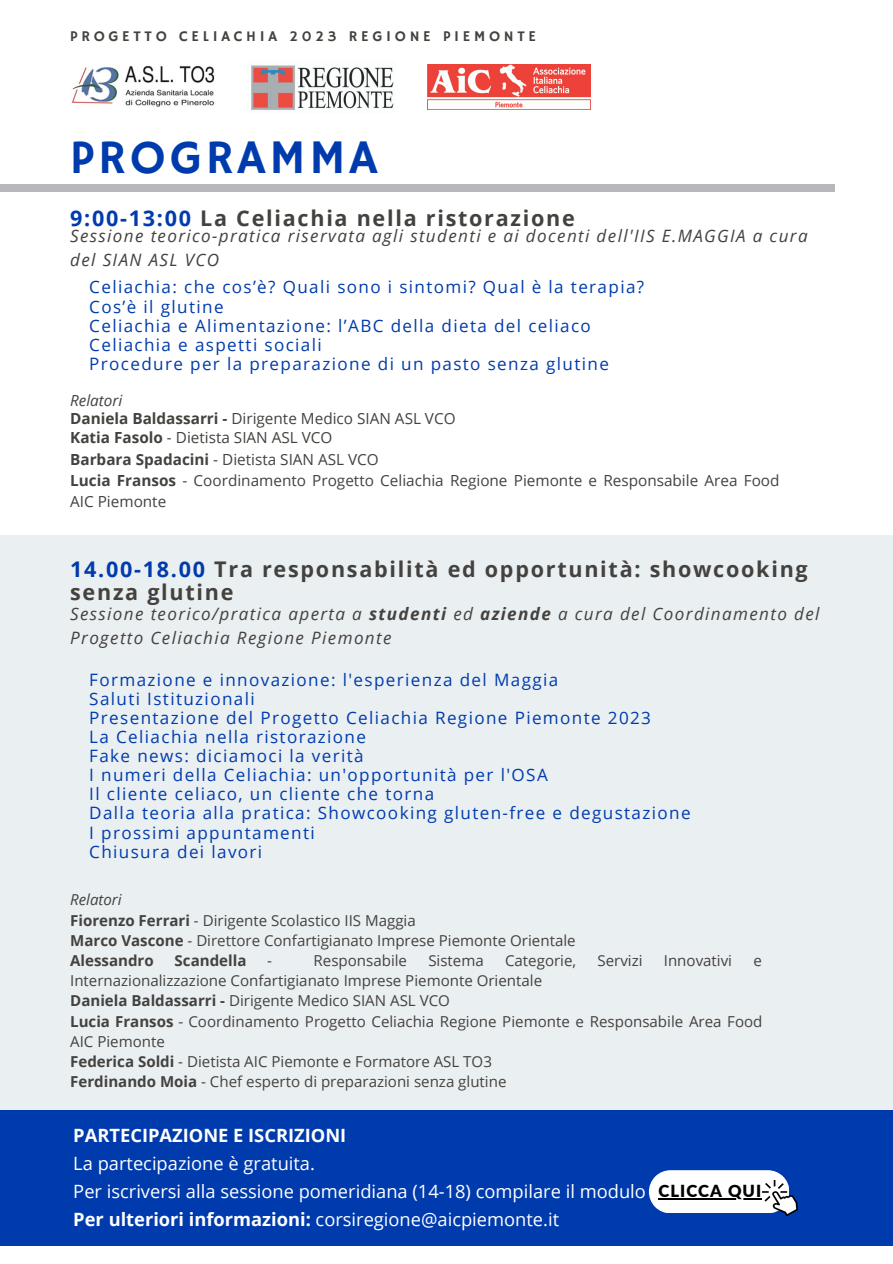
<style>
.page{position:relative;width:893px;height:1264px;background:#fff}
.page>*{position:absolute;margin:0;border:0;box-sizing:border-box;transform-origin:0 0}
.t1{font:48.15px "Hammersmith One";letter-spacing:.08em;color:#003bad}
.t2{font:700 21.6px/22.5px "Open Sans";letter-spacing:.08em;color:#44423e}
.t3{font:18.3px "Open Sans";color:#fff}
.t4{font:700 18.3px "Open Sans";color:#fff}
.t5{font:17.1px "Open Sans";letter-spacing:.08em;color:#003bad}
.t6{font:italic 17.1px/23.5px "Open Sans";letter-spacing:.08em;color:#44423e}
.t7{font:900 16.65px "Lato";letter-spacing:.06em;color:#000}
.t8{font:15.3px/21.3px "Open Sans";color:#44423e}
.t9{font:italic 15.3px "Open Sans";color:#44423e}
.t10{font:15px/20.2px "Open Sans";color:#44423e}
.t11{font:700 15px "Open Sans";color:#44423e}
.t12{font:italic 15px "Open Sans";color:#44423e}
.t13{font:14.85px "Hammersmith One";letter-spacing:.25em;color:#44423e}
.s1{color:#003bad}
.s2{font-weight:700}
</style>
<div class="page">
<div style="left:0;top:184px;width:835px;height:7px;background:#b7b8bc"></div>
<img style="left:251px;top:65px;width:143px;height:45px">
<img style="left:71px;top:65px;width:144px;height:42px">
<img style="left:427px;top:64px;width:163px;height:45px">
<div style="left:0;top:1109px;width:892px;height:136px;background:#003bad"></div>
<svg style="left:648px;top:1170px;width:138px;height:42px;background:#eaeef5"></svg>
<hr style="left:658px;top:1198px;width:104px;height:1px;background:#000">
<img style="left:762px;top:1180px;width:35px;height:35px">
<div style="left:0;top:535px;width:892px;height:574px;background:#eaeff2"></div>
<p class="t13" style="left:70px;top:28px;width:467px">PROGETTO CELIACHIA 2023 REGIONE PIEMONTE</p>
<p class="t1" style="left:70px;top:130px;width:309px">PROGRAMMA</p>
<p class="t2" style="left:70px;top:206px;width:506px"><span class="s1">9:00-13:00</span> La Celiachia nella ristorazione</p>
<p class="t6" style="left:70px;top:224px;width:739px">Sessione teorico-pratica riservata agli studenti e ai docenti dell'IIS E.MAGGIA a cura del SIAN ASL VCO</p>
<p class="t5" style="left:89px;top:275px;width:556px">Celiachia: che cos’è? Quali sono i sintomi? Qual è la terapia?</p>
<p class="t5" style="left:89px;top:294px;width:136px">Cos’è il glutine</p>
<p class="t5" style="left:89px;top:313px;width:503px">Celiachia e Alimentazione: l’ABC della dieta del celiaco</p>
<p class="t5" style="left:89px;top:332px;width:234px">Celiachia e aspetti sociali</p>
<p class="t5" style="left:89px;top:351px;width:521px">Procedure per la preparazione di un pasto senza glutine</p>
<p class="t9" style="left:70px;top:390px;width:54px">Relatori</p>
<p class="t8" style="left:70px;top:407px;width:387px"><span class="s2">Daniela Baldassarri -</span> Dirigente Medico SIAN ASL VCO</p>
<p class="t8" style="left:70px;top:426px;width:264px"><span class="s2">Katia Fasolo</span> - Dietista SIAN ASL VCO</p>
<p class="t8" style="left:70px;top:448px;width:310px"><span class="s2">Barbara Spadacini</span> - Dietista SIAN ASL VCO</p>
<p class="t8" style="left:70px;top:469px;width:710px"><span class="s2">Lucia Fransos</span> - Coordinamento Progetto Celiachia Regione Piemonte e Responsabile Area Food<br>AIC Piemonte</p>
<p class="t2" style="left:70px;top:557px;width:739px"><span class="s1">14.00-18.00</span> Tra responsabilità ed opportunità: showcooking senza glutine</p>
<p class="t6" style="left:70px;top:601px;width:750px">Sessione teorico/pratica aperta a <span class="s2">studenti</span> ed <span class="s2">aziende</span> a cura del Coordinamento del<br>Progetto Celiachia Regione Piemonte</p>
<p class="t5" style="left:89px;top:667px;width:470px">Formazione e innovazione: l'esperienza del Maggia</p>
<p class="t5" style="left:89px;top:686px;width:167px">Saluti Istituzionali</p>
<p class="t5" style="left:89px;top:705px;width:563px">Presentazione del Progetto Celiachia Regione Piemonte 2023</p>
<p class="t5" style="left:89px;top:724px;width:278px">La Celiachia nella ristorazione</p>
<p class="t5" style="left:89px;top:743px;width:276px">Fake news: diciamoci la verità</p>
<p class="t5" style="left:89px;top:763px;width:460px">I numeri della Celiachia: un'opportunità per l'OSA</p>
<p class="t5" style="left:89px;top:782px;width:346px">Il cliente celiaco, un cliente che torna</p>
<p class="t5" style="left:89px;top:801px;width:603px">Dalla teoria alla pratica: Showcooking gluten-free e degustazione</p>
<p class="t5" style="left:89px;top:820px;width:227px">I prossimi appuntamenti</p>
<p class="t5" style="left:89px;top:839px;width:174px">Chiusura dei lavori</p>
<p class="t12" style="left:70px;top:889px;width:53px">Relatori</p>
<p class="t10" style="left:70px;top:909px;width:347px"><span class="s2">Fiorenzo Ferrari</span> - Dirigente Scolastico IIS Maggia</p>
<p class="t10" style="left:70px;top:929px;width:507px"><span class="s2">Marco Vascone</span> - Direttore Confartigianato Imprese Piemonte Orientale</p>
<p class="t11" style="left:70px;top:949px;width:85px">Alessandro</p>
<p class="t11" style="left:174px;top:949px;width:73px">Scandella</p>
<p class="t10" style="left:267px;top:950px;width:6px">-</p>
<p class="t10" style="left:313px;top:950px;width:95px">Responsabile</p>
<p class="t10" style="left:428px;top:950px;width:57px">Sistema</p>
<p class="t10" style="left:505px;top:950px;width:73px">Categorie,</p>
<p class="t10" style="left:597px;top:950px;width:47px">Servizi</p>
<p class="t10" style="left:663px;top:950px;width:70px">Innovativi</p>
<p class="t10" style="left:753px;top:950px;width:10px">e</p>
<p class="t10" style="left:70px;top:970px;width:473px">Internazionalizzazione Confartigianato Imprese Piemonte Orientale</p>
<p class="t10" style="left:70px;top:990px;width:381px"><span class="s2">Daniela Baldassarri -</span> Dirigente Medico SIAN ASL VCO</p>
<p class="t10" style="left:70px;top:1010px;width:693px"><span class="s2">Lucia Fransos</span> - Coordinamento Progetto Celiachia Regione Piemonte e Responsabile Area Food<br>AIC Piemonte</p>
<p class="t10" style="left:70px;top:1051px;width:423px"><span class="s2">Federica Soldi</span> - Dietista AIC Piemonte e Formatore ASL TO3</p>
<p class="t10" style="left:70px;top:1071px;width:438px"><span class="s2">Ferdinando Moia</span> - Chef esperto di preparazioni senza glutine</p>
<p class="t4" style="left:73px;top:1122px;width:274px">PARTECIPAZIONE E ISCRIZIONI</p>
<p class="t3" style="left:73px;top:1150px;width:243px">La partecipazione è gratuita.</p>
<p class="t3" style="left:73px;top:1178px;width:574px">Per iscriversi alla sessione pomeridiana (14-18) compilare il modulo</p>
<p class="t3" style="left:73px;top:1206px;width:487px"><span class="s2">Per ulteriori informazioni:</span> corsiregione@aicpiemonte.it</p>
<p class="t7" style="left:658px;top:1180px;width:104px">CLICCA QUI</p>
</div>
